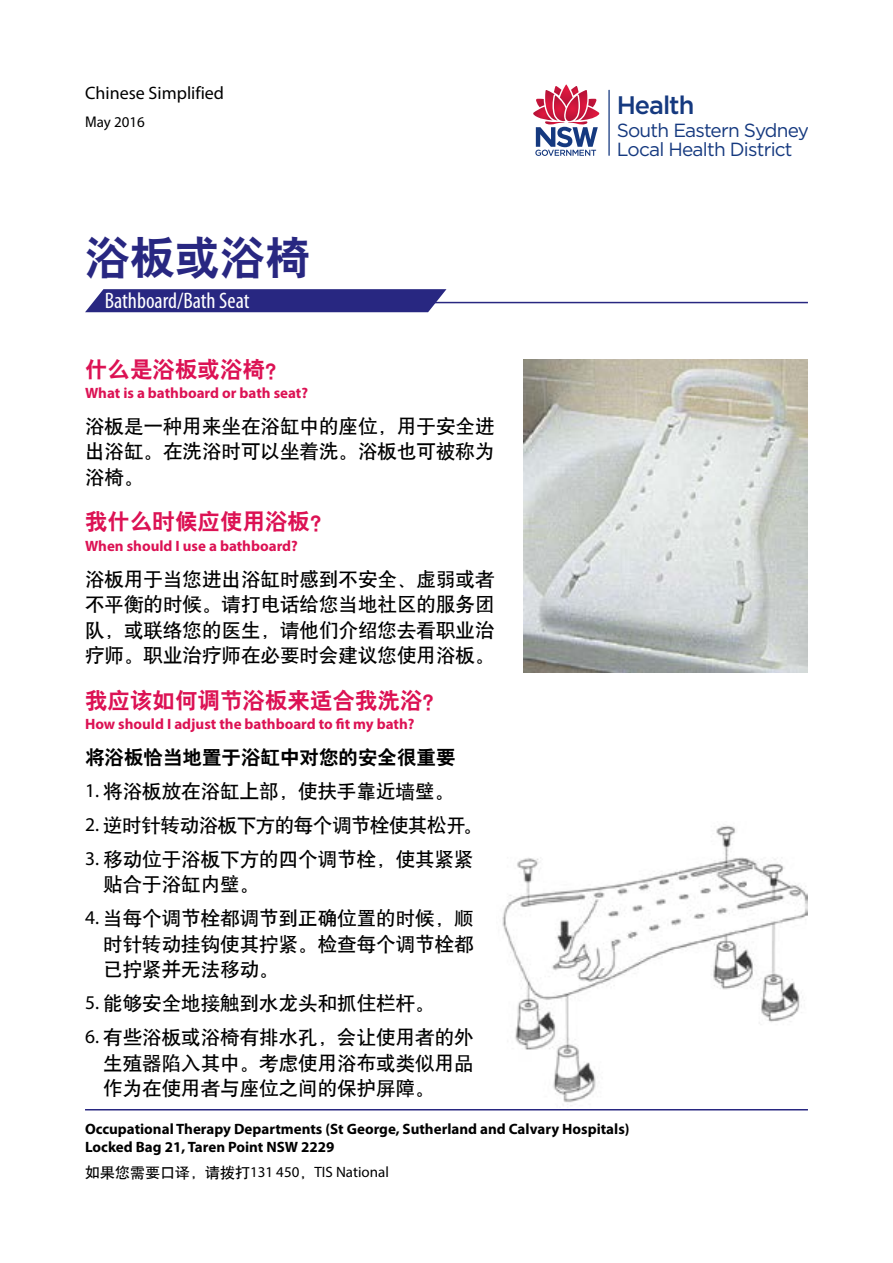
<style>
.page{position:relative;width:893px;height:1263px;background:#fff}
.page>*{position:absolute;margin:0;border:0;box-sizing:border-box;transform-origin:0 0}
.t1{font:45px "H Yb 2 gj";color:#282781}
.t2{font:500 25.35px "Gotham";letter-spacing:-.04em;color:#15397f}
.t3{font:22.5px "H Yb 2 gj";color:#dc1254}
.t4{font:condensed 22.5px "Myriad Pro";color:#fff}
.t5{font:19.5px/25.5px "H Yb 1 gj";color:#000;text-align:justify}
.t6{font:19.5px "H Yb 1 gj";letter-spacing:-.025em;color:#000}
.t7{font:19.5px "H Yb 2 gj";color:#000}
.t8{font:19.05px/19px "Gotham";letter-spacing:-.04em;color:#15397f}
.t9{font:18px "Myriad Pro";color:#000}
.t10{font:700 15px/18px "Myriad Pro";color:#000}
.t11{font:700 15px "Myriad Pro";color:#dc1254}
.t12{font:15px "Myriad Pro";color:#000}
.s1{font-family:"Frutiger LT Std";font-stretch:condensed}
.s2{font-family:"Myriad Pro"}
.s3{font-family:"H Yb 1 gj"}
</style>
<div class="page">
<hr style="left:608px;top:90px;width:2px;height:66px;background:#15397f">
<svg style="left:533px;top:84px;width:67px;height:72px"></svg>
<hr style="left:85px;top:1109px;width:723px;height:1px;background:#282781">
<img style="left:502px;top:825px;width:306px;height:281px">
<hr style="left:255px;top:302px;width:553px;height:1px;background:#282781">
<svg style="left:85px;top:289px;width:361px;height:23px;background:#333287"></svg>
<img style="left:523px;top:360px;width:285px;height:313px">
<p class="t9" style="left:85px;top:81px;width:141px">Chinese Simplified</p>
<p class="t12" style="left:85px;top:112px;width:61px"><span class="s1">M</span>ay 2016</p>
<h1 class="t1" style="left:85px;top:235px;width:226px">浴板或浴椅</h1>
<p class="t4" style="left:105px;top:287px;width:146px">Bathboard/Bath Seat</p>
<p class="t3" style="left:85px;top:357px;width:204px">什么是浴板或浴椅？</p>
<p class="t11" style="left:85px;top:383px;width:225px">What is a bathboard or bath seat?</p>
<p class="t5" style="left:85px;top:413px;width:411px">浴板是一种用来坐在浴缸中的座位，用于安全进出浴缸。在洗浴时可以坐着洗。浴板也可被称为浴椅。</p>
<p class="t3" style="left:85px;top:510px;width:249px">我什么时候应使用浴板？</p>
<p class="t11" style="left:85px;top:536px;width:214px">When should I use a bathboard?</p>
<p class="t5" style="left:85px;top:566px;width:411px">浴板用于当您进出浴缸时感到不安全、虚弱或者不平衡的时候。请打电话给您当地社区的服务团队，或联络您的医生，请他们介绍您去看职业治疗师。职业治疗师在必要时会建议您使用浴板。</p>
<p class="t3" style="left:85px;top:689px;width:361px">我应该如何调节浴板来适合我洗浴？</p>
<p class="t11" style="left:85px;top:714px;width:331px">How should I adjust the bathboard to fit my bath?</p>
<p class="t7" style="left:85px;top:747px;width:372px">将浴板恰当地置于浴缸中对您的安全很重要</p>
<p class="t5" style="left:85px;top:778px;width:371px"><span class="s2">1.</span> 将浴板放在浴缸上部，使扶手靠近墙壁。</p>
<p class="t6" style="left:85px;top:815px;width:399px"><span class="s2">2.</span> 逆时针转动浴板下方的每个调节栓使其松开。</p>
<p class="t5" style="left:103px;top:846px;width:372px;text-indent:-18px"><span class="s2">3.</span> 移动位于浴板下方的四个调节栓，使其紧紧贴合于浴缸内壁。</p>
<p class="t5" style="left:103px;top:906px;width:372px;text-indent:-18px"><span class="s2">4.</span> 当每个调节栓都调节到正确位置的时候，顺时针转动挂钩使其拧紧。检查每个调节栓都已拧紧并无法移动。</p>
<p class="t5" style="left:85px;top:991px;width:351px"><span class="s2">5.</span> 能够安全地接触到水龙头和抓住栏杆。</p>
<p class="t5" style="left:103px;top:1025px;width:372px;text-indent:-18px"><span class="s2">6.</span> 有些浴板或浴椅有排水孔，会让使用者的外生殖器陷入其中。考虑使用浴布或类似用品作为在使用者与座位之间的保护屏障。</p>
<p class="t2" style="left:617px;top:89px;width:79px">Health</p>
<p class="t8" style="left:617px;top:120px;width:194px">South Eastern Sydney<br>Local Health District</p>
<p class="t10" style="left:85px;top:1119px;width:546px">Occupational Therapy Departments (St George, Sutherland and Calvary Hospitals)<br>Locked Bag 21, Taren Point NSW 2229</p>
<p class="t12" style="left:85px;top:1163px;width:305px"><span class="s3">如果您需要口译，请拨打</span>131 450<span class="s3">，</span>TIS National</p>
</div>
